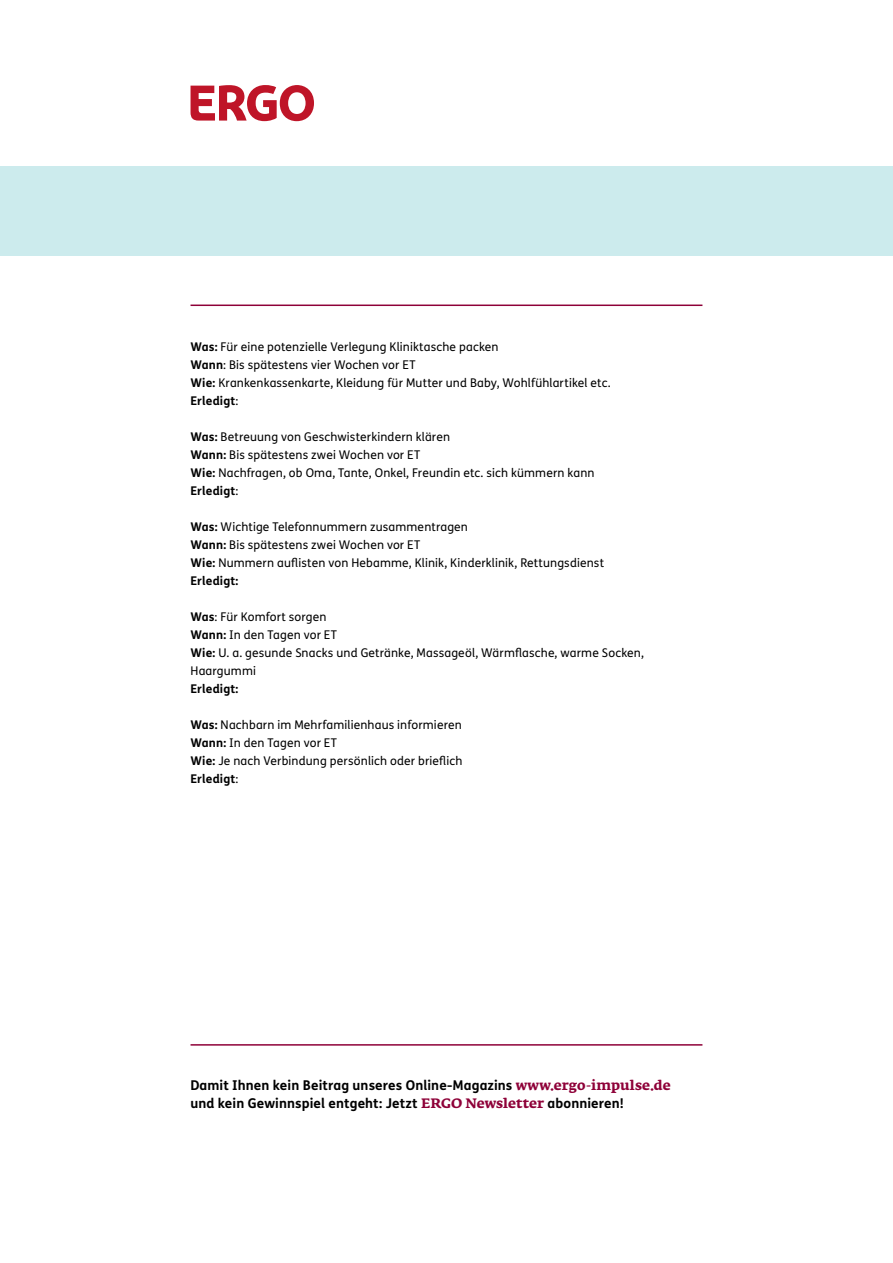
<style>
.page{position:relative;width:893px;height:1263px;background:#fff}
.page>*{position:absolute;margin:0;border:0;box-sizing:border-box;transform-origin:0 0}
.t1{font:700 13.5px/18px "FS Me Pro";letter-spacing:.005em;color:#000}
.t2{font:12px/18px "FS Me Pro";letter-spacing:.01em;color:#000}
.t3{font:700 12px "FS Me Pro";letter-spacing:.01em;color:#000}
.s1{font-weight:700}
.s2{font-family:"Fedra Serif A Pro";color:#8e0038}
</style>
<div class="page">
<div style="left:0;top:166px;width:893px;height:89px;background:#ccebed"></div>
<svg style="left:191px;top:85px;width:123px;height:36px"></svg>
<hr style="left:191px;top:305px;width:511px;height:1px;background:#8e0038">
<hr style="left:191px;top:1044px;width:511px;height:2px;background:#8e0038">
<p class="t2" style="left:191px;top:338px;width:422px"><span class="s1">Was:</span> Für eine potenzielle Verlegung Kliniktasche packen<br><span class="s1">Wann</span>: Bis spätestens vier Wochen vor ET<br><span class="s1">Wie:</span> Krankenkassenkarte, Kleidung für Mutter und Baby, Wohlfühlartikel etc.<br><span class="s1">Erledigt</span>:</p>
<p class="t2" style="left:191px;top:428px;width:405px"><span class="s1">Was:</span> Betreuung von Geschwisterkindern klären<br><span class="s1">Wann:</span> Bis spätestens zwei Wochen vor ET<br><span class="s1">Wie:</span> Nachfragen, ob Oma, Tante, Onkel, Freundin etc. sich kümmern kann <span class="s1">Erledigt</span>:</p>
<p class="t2" style="left:191px;top:518px;width:415px"><span class="s1">Was:</span> Wichtige Telefonnummern zusammentragen<br><span class="s1">Wann:</span> Bis spätestens zwei Wochen vor ET<br><span class="s1">Wie:</span> Nummern auflisten von Hebamme, Klinik, Kinderklinik, Rettungsdienst <span class="s1">Erledigt:</span></p>
<p class="t2" style="left:191px;top:608px;width:455px"><span class="s1">Was</span>: Für Komfort sorgen<br><span class="s1">Wann:</span> In den Tagen vor ET<br><span class="s1">Wie:</span> U. a. gesunde Snacks und Getränke, Massageöl, Wärmflasche, warme Socken, Haargummi</p>
<p class="t3" style="left:191px;top:679px;width:49px">Erledigt:</p>
<p class="t2" style="left:191px;top:716px;width:273px"><span class="s1">Was:</span> Nachbarn im Mehrfamilienhaus informieren <span class="s1">Wann:</span> In den Tagen vor ET<br><span class="s1">Wie:</span> Je nach Verbindung persönlich oder brieflich <span class="s1">Erledigt</span>:</p>
<p class="t1" style="left:190px;top:1075px;width:482px">Damit Ihnen kein Beitrag unseres Online-Magazins <span class="s2">www.ergo-impulse.de </span>und kein Gewinnspiel entgeht: Jetzt <span class="s2">ERGO Newsletter</span> abonnieren!</p>
</div>
